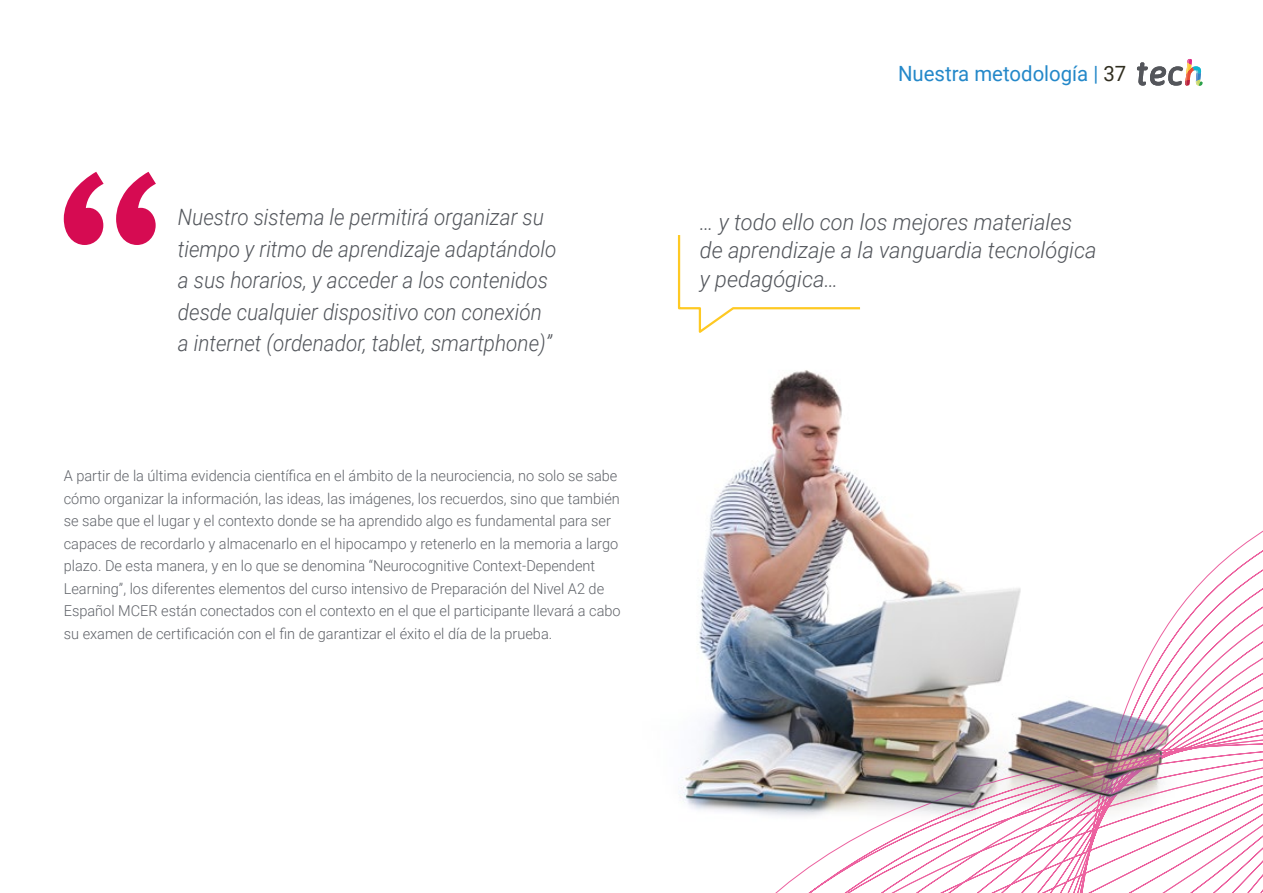
<style>
.page{position:relative;width:1263px;height:893px;background:#fff}
.page>*{position:absolute;margin:0;border:0;box-sizing:border-box;transform-origin:0 0}
.t1{font:italic 300 22.5px/31.5px "Roboto";color:#52555b;scale:.92 1}
.t2{font:italic 300 22.5px/28.5px "Roboto";color:#52555b}
.t3{font:21px "Roboto";color:#2488c9}
.t4{font:300 15px/22.5px "Roboto";color:#61646a}
.s1{color:#312e20}
</style>
<div class="page">
<svg style="left:1137px;top:59px;width:65px;height:27px"></svg>
<svg style="left:775px;top:530px;width:488px;height:363px"></svg>
<svg style="left:677px;top:235px;width:183px;height:98px"></svg>
<img style="left:679px;top:370px;width:520px;height:459px">
<svg style="left:64px;top:172px;width:92px;height:73px"></svg>
<h1 class="t1" style="left:178px;top:201px;width:413px">Nuestro sistema le permitirá organizar su tiempo y ritmo de aprendizaje adaptándolo a sus horarios, y acceder a los contenidos desde cualquier dispositivo con conexión a internet (ordenador, tablet, smartphone)”</h1>
<p class="t4" style="left:64px;top:464px;width:558px">A partir de la última evidencia científica en el ámbito de la neurociencia, no solo se sabe cómo organizar la información, las ideas, las imágenes, los recuerdos, sino que también se sabe que el lugar y el contexto donde se ha aprendido algo es fundamental para ser capaces de recordarlo y almacenarlo en el hipocampo y retenerlo en la memoria a largo plazo. De esta manera, y en lo que se denomina “Neurocognitive Context-Dependent Learning”, los diferentes elementos del curso intensivo de Preparación del Nivel A2 de Español MCER están conectados con el contexto en el que el participante llevará a cabo su examen de certificación con el fin de garantizar el éxito el día de la prueba.</p>
<h2 class="t3" style="left:898px;top:59px;width:230px">Nuestra metodología | <span class="s1">37</span></h2>
<h1 class="t2" style="left:700px;top:206px;width:398px">… y todo ello con los mejores materiales de aprendizaje a la vanguardia tecnológica y pedagógica…</h1>
</div>
